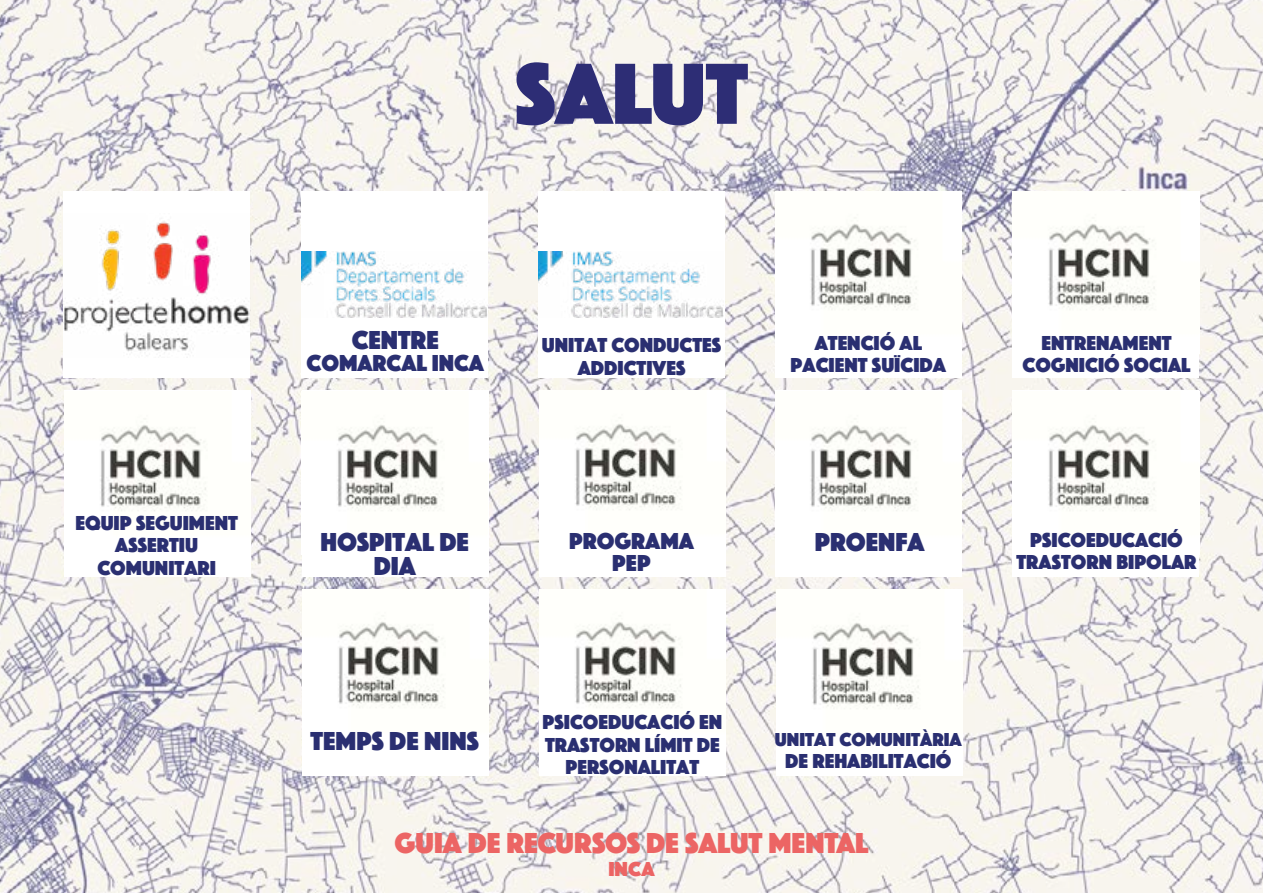
<style>
.page{position:relative;width:1263px;height:893px;background:#fff}
.page>*{position:absolute;margin:0;border:0;box-sizing:border-box;transform-origin:0 0}
.t1{font:90px "Phosphate Solid";color:#2d2d75}
.t2{font:30px "Phosphate Solid";color:#ec6564}
.t3{font:27px/24px "Phosphate Solid";color:#2a2f71;text-align:center}
.t4{font:24px/22.5px "Phosphate Solid";color:#2a2f71;text-align:center}
.t5{font:21px/22.5px "Phosphate Solid";color:#2a2f71;text-align:center}
.t6{font:21px "Phosphate Solid";color:#ec6564}
.t7{font:19.5px "Phosphate Solid";color:#2a2f71}
</style>
<div class="page">
<img style="left:0;top:0;width:1263px;height:893px">
<div style="left:64px;top:191px;width:186px;height:187px;background:#fff"></div>
<img style="left:64px;top:221px;width:186px;height:132px">
<div style="left:538px;top:191px;width:187px;height:187px;background:#fff"></div>
<img style="left:538px;top:251px;width:186px;height:67px">
<div style="left:1012px;top:191px;width:187px;height:187px;background:#fff"></div>
<img style="left:1048px;top:217px;width:108px;height:93px">
<div style="left:302px;top:391px;width:186px;height:186px;background:#fff"></div>
<img style="left:337px;top:418px;width:106px;height:94px">
<div style="left:301px;top:191px;width:186px;height:187px;background:#fff"></div>
<img style="left:301px;top:251px;width:186px;height:67px">
<div style="left:302px;top:590px;width:186px;height:186px;background:#fff"></div>
<img style="left:338px;top:615px;width:106px;height:94px">
<div style="left:539px;top:391px;width:186px;height:186px;background:#fff"></div>
<img style="left:575px;top:417px;width:106px;height:94px">
<div style="left:775px;top:391px;width:187px;height:186px;background:#fff"></div>
<img style="left:810px;top:418px;width:108px;height:93px">
<div style="left:1012px;top:391px;width:187px;height:186px;background:#fff"></div>
<img style="left:1048px;top:418px;width:108px;height:93px">
<div style="left:776px;top:590px;width:186px;height:186px;background:#fff"></div>
<img style="left:812px;top:616px;width:108px;height:93px">
<div style="left:775px;top:191px;width:187px;height:187px;background:#fff"></div>
<img style="left:810px;top:217px;width:108px;height:93px">
<div style="left:64px;top:391px;width:187px;height:186px;background:#fff"></div>
<img style="left:100px;top:418px;width:106px;height:94px">
<div style="left:539px;top:590px;width:186px;height:186px;background:#fff"></div>
<img style="left:575px;top:615px;width:106px;height:94px">
<h1 class="t1" style="left:515px;top:30px;width:234px">SALUT</h1>
<p class="t5" style="left:75px;top:511px;width:164px">EQUIP SEGUIMENT<br>ASSERTIU<br>COMUNITARI</p>
<p class="t3" style="left:352px;top:326px;width:88px">CENTRE</p>
<p class="t4" style="left:307px;top:351px;width:179px">COMARCAL INCA</p>
<p class="t5" style="left:791px;top:331px;width:157px">ATENCIÓ AL<br>PACIENT SUÏCIDA</p>
<p class="t5" style="left:542px;top:333px;width:181px">UNITAT CONDUCTES<br>ADDICTIVES</p>
<p class="t5" style="left:1022px;top:331px;width:170px">ENTRENAMENT<br>COGNICIÓ SOCIAL</p>
<p class="t3" style="left:320px;top:528px;width:150px">HOSPITAL DE<br>DIA</p>
<p class="t3" style="left:311px;top:727px;width:170px">TEMPS DE NINS</p>
<p class="t4" style="left:569px;top:528px;width:126px">PROGRAMA<br>PEP</p>
<p class="t3" style="left:815px;top:528px;width:111px">PROENFA</p>
<p class="t5" style="left:1016px;top:527px;width:181px">PSICOEDUCACIÓ<br>TRASTORN BIPOLAR</p>
<p class="t5" style="left:542px;top:710px;width:181px">PSICOEDUCACIÓ EN<br>TRASTORN LÍMIT DE<br>PERSONALITAT</p>
<p class="t7" style="left:775px;top:725px;width:188px">UNITAT COMUNITÀRIA</p>
<p class="t5" style="left:785px;top:749px;width:168px">DE REHABILITACIÓ</p>
<h2 class="t2" style="left:395px;top:822px;width:475px">GUIA DE RECURSOS DE SALUT MENTAL</h2>
<p class="t6" style="left:608px;top:854px;width:48px">INCA</p>
</div>
